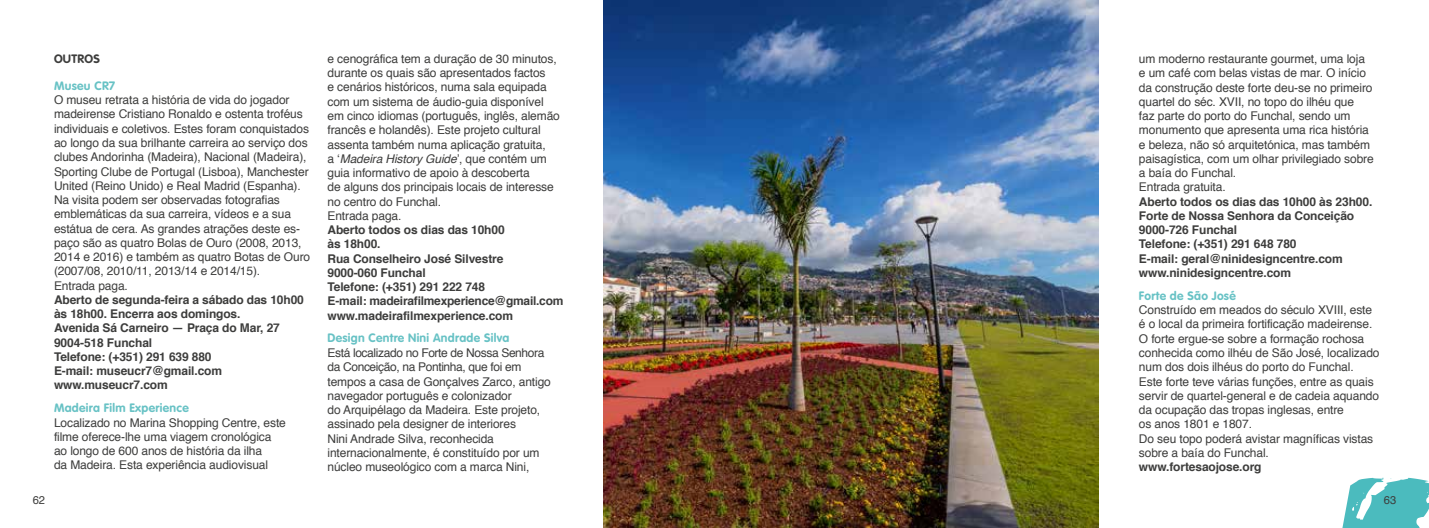
<style>
.page{position:relative;width:1429px;height:528px;background:#fff}
.page>*{position:absolute;margin:0;border:0;box-sizing:border-box;transform-origin:0 0}
.t1{font:12px/14.2px "Helvetica";letter-spacing:-.01em;color:#3d3d3c}
.t2{font:700 12px/14.2px "Helvetica";letter-spacing:-.01em;color:#3d3d3c}
.t3{font:700 12px "VAG Rounded LT";letter-spacing:.025em;color:#68c2c5}
.t4{font:700 12px "VAG Rounded LT";letter-spacing:.025em;color:#3d3d3c}
.t5{font:11.25px "Helvetica";color:#3d3d3c}
.s1{font-style:italic}
</style>
<div class="page">
<img style="left:604px;top:0;width:494px;height:527px">
<p class="t4" style="left:54px;top:52px;width:47px">OUTROS</p>
<p class="t3" style="left:54px;top:79px;width:63px">Museu CR7</p>
<p class="t1" style="left:54px;top:93px;width:258px">O museu retrata a história de vida do jogador madeirense Cristiano Ronaldo e ostenta troféus individuais e coletivos. Estes foram conquistados ao longo da sua brilhante carreira ao serviço dos clubes Andorinha (Madeira), Nacional (Madeira), Sporting Clube de Portugal (Lisboa), Manchester United (Reino Unido) e Real Madrid (Espanha).<br>Na visita podem ser observadas fotografias emblemáticas da sua carreira, vídeos e a sua estátua de cera. As grandes atrações deste es&shy;paço são as quatro Bolas de Ouro (2008, 2013, 2014 e 2016) e também as quatro Botas de Ouro (2007/08, 2010/11, 2013/14 e 2014/15).<br>Entrada paga.</p>
<p class="t2" style="left:54px;top:292px;width:251px">Aberto de segunda-feira a sábado das 10h00 às 18h00. Encerra aos domingos.<br>Avenida Sá Carneiro — Praça do Mar, 27<br>9004-518 Funchal<br>Telefone: (+351) 291 639 880<br>E-mail: museucr7@gmail.com www.museucr7.com</p>
<p class="t3" style="left:54px;top:400px;width:136px">Madeira Film Experience</p>
<p class="t1" style="left:54px;top:415px;width:233px">Localizado no Marina Shopping Centre, este filme oferece-lhe uma viagem cronológica ao longo de 600 anos de história da ilha<br>da Madeira. Esta experiência audiovisual</p>
<p class="t1" style="left:327px;top:52px;width:234px">e cenográfica tem a duração de 30 minutos, durante os quais são apresentados factos<br>e cenários históricos, numa sala equipada com um sistema de áudio-guia disponível em cinco idiomas (português, inglês, alemão francês e holandês). Este projeto cultural assenta também numa aplicação gratuita,<br>a ‘<span class="s1">Madeira History Guide</span>’, que contém um guia informativo de apoio à descoberta<br>de alguns dos principais locais de interesse no centro do Funchal.<br>Entrada paga.</p>
<p class="t2" style="left:327px;top:223px;width:237px">Aberto todos os dias das 10h00<br>às 18h00.<br>Rua Conselheiro José Silvestre<br>9000-060 Funchal<br>Telefone: (+351) 291 222 748<br>E-mail: madeirafilmexperience@gmail.com www.madeirafilmexperience.com</p>
<p class="t3" style="left:327px;top:331px;width:183px">Design Centre Nini Andrade Silva</p>
<p class="t1" style="left:327px;top:346px;width:225px">Está localizado no Forte de Nossa Senhora da Conceição, na Pontinha, que foi em tempos a casa de Gonçalves Zarco, antigo navegador português e colonizador<br>do Arquipélago da Madeira. Este projeto, assinado pela designer de interiores<br>Nini Andrade Silva, reconhecida internacionalmente, é constituído por um núcleo museológico com a marca Nini,</p>
<p class="t1" style="left:1139px;top:52px;width:236px">um moderno restaurante gourmet, uma loja e um café com belas vistas de mar. O início da construção deste forte deu-se no primeiro quartel do séc. XVII, no topo do ilhéu que<br>faz parte do porto do Funchal, sendo um monumento que apresenta uma rica história e beleza, não só arquitetónica, mas também paisagística, com um olhar privilegiado sobre a baía do Funchal.<br>Entrada gratuita.</p>
<p class="t2" style="left:1139px;top:194px;width:235px">Aberto todos os dias das 10h00 às 23h00.<br>Forte de Nossa Senhora da Conceição<br>9000-726 Funchal<br>Telefone: (+351) 291 648 780<br>E-mail: geral@ninidesigncentre.com www.ninidesigncentre.com</p>
<p class="t3" style="left:1139px;top:288px;width:98px">Forte de São José</p>
<p class="t1" style="left:1139px;top:303px;width:242px">Construído em meados do século XVIII, este é o local da primeira fortificação madeirense.<br>O forte ergue-se sobre a formação rochosa conhecida como ilhéu de São José, localizado num dos dois ilhéus do porto do Funchal.<br>Este forte teve várias funções, entre as quais servir de quartel-general e de cadeia aquando da ocupação das tropas inglesas, entre<br>os anos 1801 e 1807.<br>Do seu topo poderá avistar magníficas vistas sobre a baía do Funchal.</p>
<p class="t2" style="left:1139px;top:459px;width:124px">www.fortesaojose.org</p>
<p class="t5" style="left:33px;top:490px;width:14px">62</p>
<p class="t5" style="left:1384px;top:490px;width:14px">63</p>
</div>
